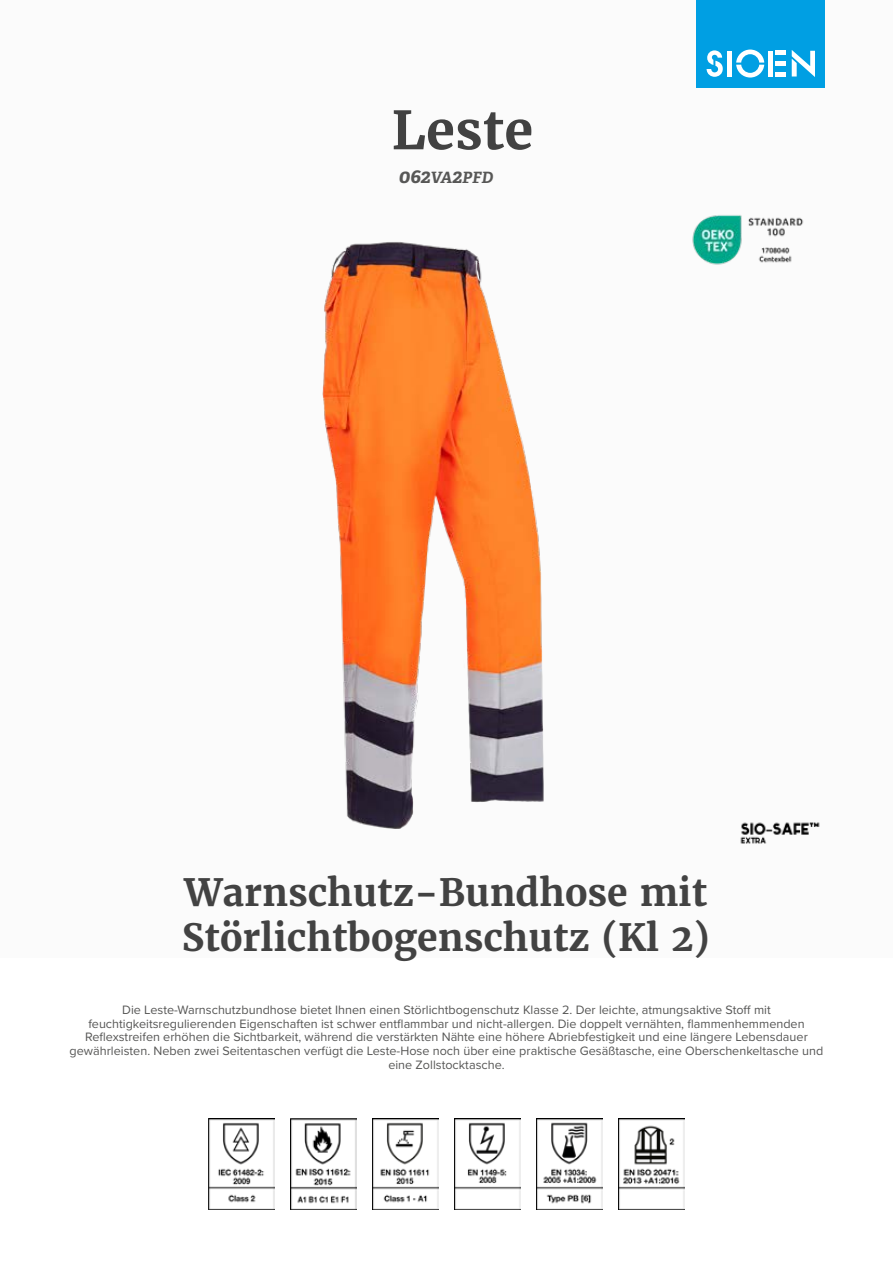
<style>
.page{position:relative;width:893px;height:1263px;background:#fff}
.page>*{position:absolute;margin:0;border:0;box-sizing:border-box;transform-origin:0 0}
.t1{font:700 52.5px "Merriweather";color:#424242}
.t2{font:700 37.5px/45px "Merriweather";color:#424242}
.t3{font:italic 700 15.6px "Adelle";color:#575756}
.t4{font:12.6px/13.6px "Proxima Nova";color:#575756;text-align:center}
.s1{font-size:19.5px}
</style>
<div class="page">
<div style="left:0;top:0;width:893px;height:957px;background:#fbfbfb"></div>
<div style="left:697px;top:0;width:128px;height:88px;background:#009fe3"></div>
<svg style="left:707px;top:50px;width:16px;height:27px"></svg>
<svg style="left:736px;top:50px;width:28px;height:28px"></svg>
<div style="left:727px;top:51px;width:5px;height:26px;background:#fff"></div>
<div style="left:768px;top:51px;width:5px;height:26px;background:#fff"></div>
<div style="left:775px;top:72px;width:11px;height:5px;background:#fff"></div>
<div style="left:775px;top:61px;width:11px;height:5px;background:#fff"></div>
<hr style="left:775px;top:51px;width:11px;height:4px;background:#fff">
<svg style="left:792px;top:50px;width:23px;height:27px"></svg>
<img style="left:740px;top:822px;width:80px;height:22px">
<img style="left:692px;top:215px;width:112px;height:50px">
<img style="left:208px;top:1118px;width:66px;height:92px">
<img style="left:290px;top:1118px;width:66px;height:92px">
<img style="left:372px;top:1118px;width:66px;height:92px">
<img style="left:454px;top:1118px;width:67px;height:92px">
<img style="left:536px;top:1118px;width:67px;height:92px">
<img style="left:618px;top:1118px;width:67px;height:92px">
<img style="left:322px;top:242px;width:222px;height:587px">
<h1 class="t1" style="left:392px;top:97px;width:143px">Leste</h1>
<p class="t3" style="left:399px;top:168px;width:96px"><span class="s1">062</span>VA<span class="s1">2</span>PFD</p>
<h2 class="t2" style="left:182px;top:869px;width:530px">Warnschutz-Bundhose mit<br>Störlichtbogenschutz (Kl 2)</h2>
<p class="t4" style="left:70px;top:1002px;width:755px">Die Leste-Warnschutzbundhose bietet Ihnen einen Störlichtbogenschutz Klasse 2. Der leichte, atmungsaktive Stoff mit feuchtigkeitsregulierenden Eigenschaften ist schwer entflammbar und nicht-allergen. Die doppelt vernähten, flammenhemmenden Reflexstreifen erhöhen die Sichtbarkeit, während die verstärkten Nähte eine höhere Abriebfestigkeit und eine längere Lebensdauer gewährleisten. Neben zwei Seitentaschen verfügt die Leste-Hose noch über eine praktische Gesäßtasche, eine Oberschenkeltasche und eine Zollstocktasche.</p>
</div>
